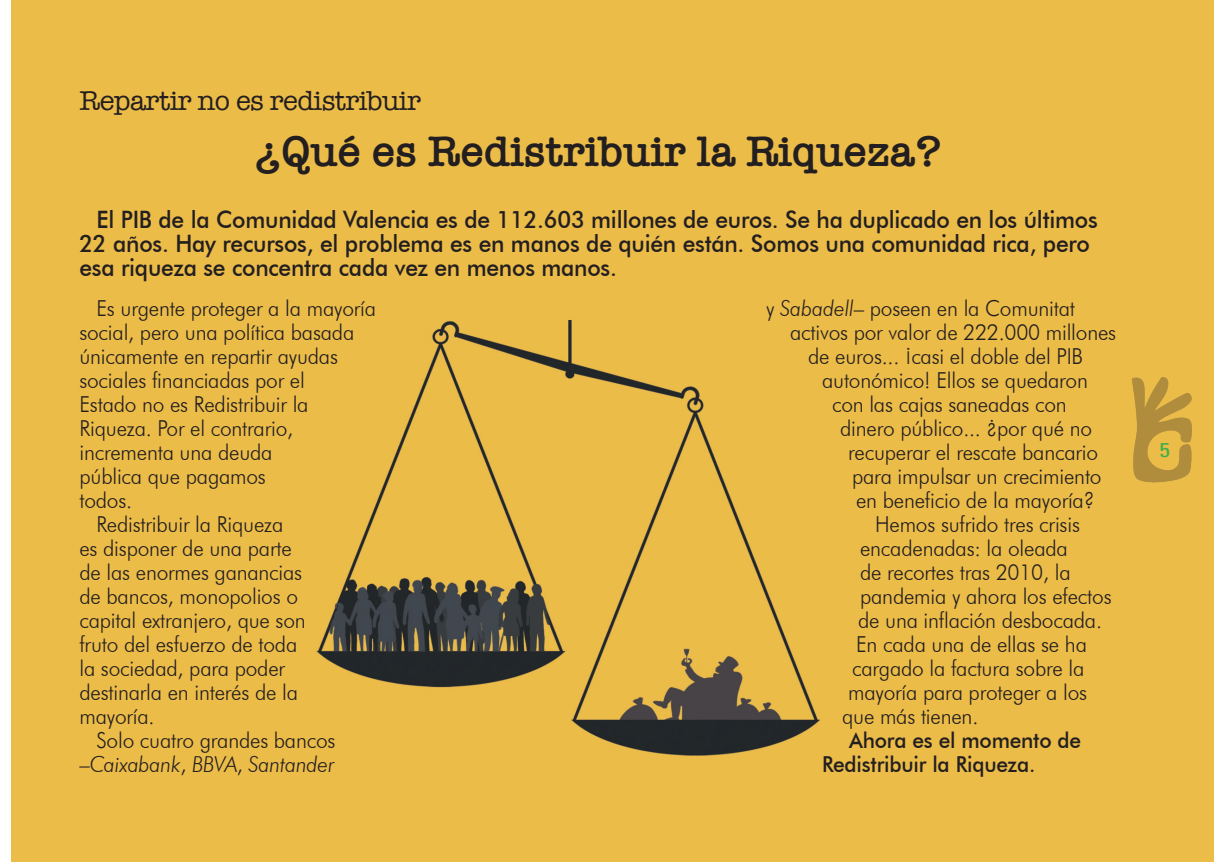
<style>
.page{position:relative;width:1214px;height:862px;background:#fff}
.page>*{position:absolute;margin:0;border:0;box-sizing:border-box;transform-origin:0 0}
.Título{font:600 44px "American Typewriter";color:#231f20}
.Subtítulo{font:28px "American Typewriter";letter-spacing:-.02em;color:#231f20}
.Intro{font:500 24px/24px "Futura BT";letter-spacing:-.01em;color:#231f20;scale:.95 1}
.Texto_1_justificado{font:300 22px/24px "Futura BT";letter-spacing:-.01em;color:#231f20;scale:.95 1}
.Texto_1_justificado-2{font:500 22px/24px "Futura BT";letter-spacing:-.01em;color:#231f20;scale:.95 1}
.Numeración{font:condensed 20px "Univers";color:#40ae49;scale:1.2 1}
.s1{font-style:italic}
</style>
<div class="page">
<div style="left:11px;top:0;width:1202px;height:862px;background:#ecbc49"></div>
<img style="left:1130px;top:376px;width:62px;height:107px">
<p class="Subtítulo" style="left:79px;top:79px;width:343px">Repartir no es redistribuir</p>
<p class="Título" style="left:255px;top:118px;width:687px">¿Qué es Redistribuir la Riqueza?</p>
<p class="Intro" style="left:79px;top:207px;width:1073px;text-indent:17px">El PIB de la Comunidad Valencia es de 112.603 millones de euros. Se ha duplicado en los últimos<br>22 años. Hay recursos, el problema es en manos de quién están. Somos una comunidad rica, pero esa riqueza se concentra cada vez en menos manos.</p>
<p class="Texto_1_justificado" style="left:766px;top:295px;width:327px">y <span class="s1">Sabadell</span>– poseen en la Comunitat</p>
<p class="Texto_1_justificado" style="left:790px;top:319px;width:345px">activos por valor de 222.000 millones</p>
<p class="Texto_1_justificado" style="left:808px;top:343px;width:291px">de euros... ¡casi el doble del PIB</p>
<p class="Texto_1_justificado" style="left:822px;top:367px;width:281px">autonómico! Ellos se quedaron</p>
<p class="Texto_1_justificado" style="left:832px;top:391px;width:248px">con las cajas saneadas con</p>
<p class="Texto_1_justificado" style="left:840px;top:415px;width:267px">dinero público... ¿por qué no</p>
<p class="Texto_1_justificado" style="left:848px;top:439px;width:264px">recuperar el rescate bancario</p>
<p class="Texto_1_justificado" style="left:852px;top:463px;width:264px">para impulsar un crecimiento</p>
<p class="Texto_1_justificado" style="left:856px;top:487px;width:252px">en beneficio de la mayoría?</p>
<p class="Texto_1_justificado" style="left:875px;top:511px;width:217px">Hemos sufrido tres crisis</p>
<p class="Texto_1_justificado" style="left:860px;top:535px;width:220px">encadenadas: la oleada</p>
<p class="Texto_1_justificado" style="left:860px;top:559px;width:223px">de recortes tras 2010, la</p>
<p class="Texto_1_justificado" style="left:860px;top:583px;width:266px">pandemia y ahora los efectos</p>
<p class="Texto_1_justificado" style="left:858px;top:607px;width:258px">de una inflación desbocada.</p>
<p class="Texto_1_justificado" style="left:856px;top:631px;width:244px">En cada una de ellas se ha</p>
<p class="Texto_1_justificado" style="left:852px;top:655px;width:246px">cargado la factura sobre la</p>
<p class="Texto_1_justificado" style="left:848px;top:679px;width:253px">mayoría para proteger a los</p>
<p class="Texto_1_justificado" style="left:842px;top:703px;width:145px">que más tienen.</p>
<p class="Texto_1_justificado-2" style="left:822px;top:727px;width:274px;text-indent:27px">Ahora es el momento de<br>Redistribuir la Riqueza.</p>
<p class="Texto_1_justificado" style="left:79px;top:295px;width:314px;text-indent:17px">Es urgente proteger a la mayoría social, pero una política basada únicamente en repartir ayudas sociales financiadas por el<br>Estado no es Redistribuir la<br>Riqueza. Por el contrario, incrementa una deuda<br>pública que pagamos<br>todos.</p>
<p class="Texto_1_justificado" style="left:79px;top:511px;width:240px;text-indent:17px">Redistribuir la Riqueza es disponer de una parte de las enormes ganancias de bancos, monopolios o capital extranjero, que son fruto del esfuerzo de toda la sociedad, para poder destinarla en interés de la mayoría.</p>
<p class="Texto_1_justificado" style="left:79px;top:727px;width:271px;text-align:right">Solo cuatro grandes bancos –<span class="s1">Caixabank</span>, <span class="s1">BBVA</span>, <span class="s1">Santander</span></p>
<p class="Numeración" style="left:1159px;top:438px;width:10px">5</p>
</div>
